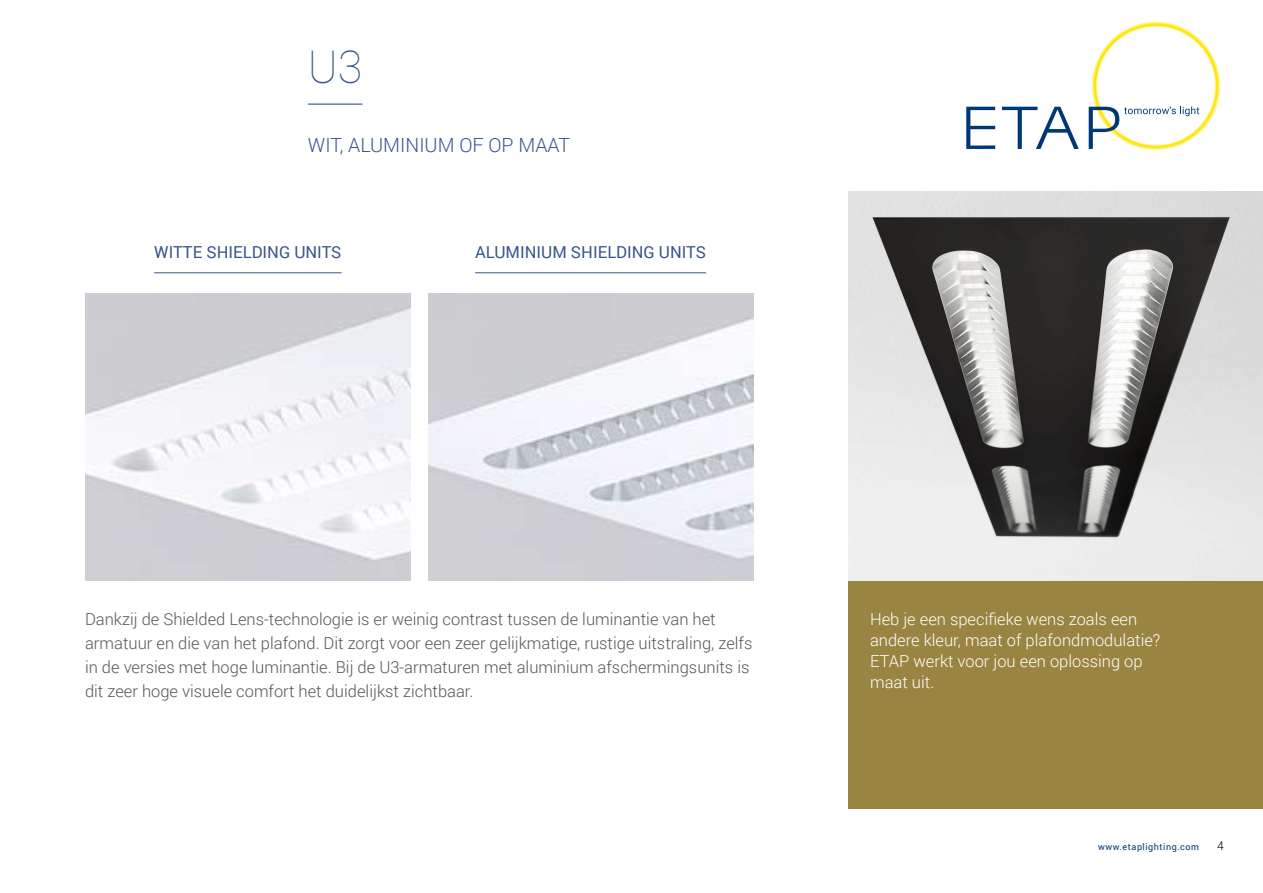
<style>
.page{position:relative;width:1263px;height:893px;background:#fff}
.page>*{position:absolute;margin:0;border:0;box-sizing:border-box;transform-origin:0 0}
.t1{font:100 45px "Roboto";color:#38548d}
.t2{font:300 19.5px "Roboto";color:#38548d}
.t3{font:300 16.5px/24px "Roboto";color:#575756}
.t4{font:300 16.5px/21px "Roboto";color:#fff}
.t5{font:16.5px "Roboto";color:#38548d}
.t6{font:300 12px "Roboto";color:#000}
.t7{font:9px "Roboto";letter-spacing:.06em;color:#003876}
</style>
<div class="page">
<svg style="left:966px;top:107px;width:29px;height:42px"></svg>
<svg style="left:1002px;top:107px;width:77px;height:42px"></svg>
<svg style="left:1089px;top:21px;width:132px;height:129px"></svg>
<hr style="left:308px;top:104px;width:54px;height:1px;background:#38548d">
<img style="left:85px;top:293px;width:326px;height:287px">
<div style="left:849px;top:580px;width:414px;height:229px;background:#998442"></div>
<img style="left:849px;top:191px;width:414px;height:389px">
<img style="left:428px;top:293px;width:326px;height:287px">
<hr style="left:154px;top:272px;width:188px;height:1px;background:#38548d">
<hr style="left:475px;top:272px;width:231px;height:1px;background:#38548d">
<h1 class="t1" style="left:308px;top:36px;width:56px">U3</h1>
<p class="t2" style="left:308px;top:131px;width:264px">WIT, ALUMINIUM OF OP MAAT</p>
<p class="t5" style="left:154px;top:240px;width:189px">WITTE SHIELDING UNITS</p>
<p class="t5" style="left:475px;top:240px;width:233px">ALUMINIUM SHIELDING UNITS</p>
<p class="t3" style="left:85px;top:607px;width:669px">Dankzij de Shielded Lens-technologie is er weinig contrast tussen de luminantie van het armatuur en die van het plafond. Dit zorgt voor een zeer gelijkmatige, rustige uitstraling, zelfs in de versies met hoge luminantie. Bij de U3-armaturen met aluminium afschermingsunits is dit zeer hoge visuele comfort het duidelijkst zichtbaar.</p>
<p class="t4" style="left:870px;top:608px;width:292px">Heb je een specifieke wens zoals een andere kleur, maat of plafondmodulatie?<br>ETAP werkt voor jou een oplossing op maat uit.</p>
<p class="t7" style="left:1098px;top:841px;width:103px">www.etaplighting.com</p>
<p class="t6" style="left:1217px;top:838px;width:8px">4</p>
</div>
